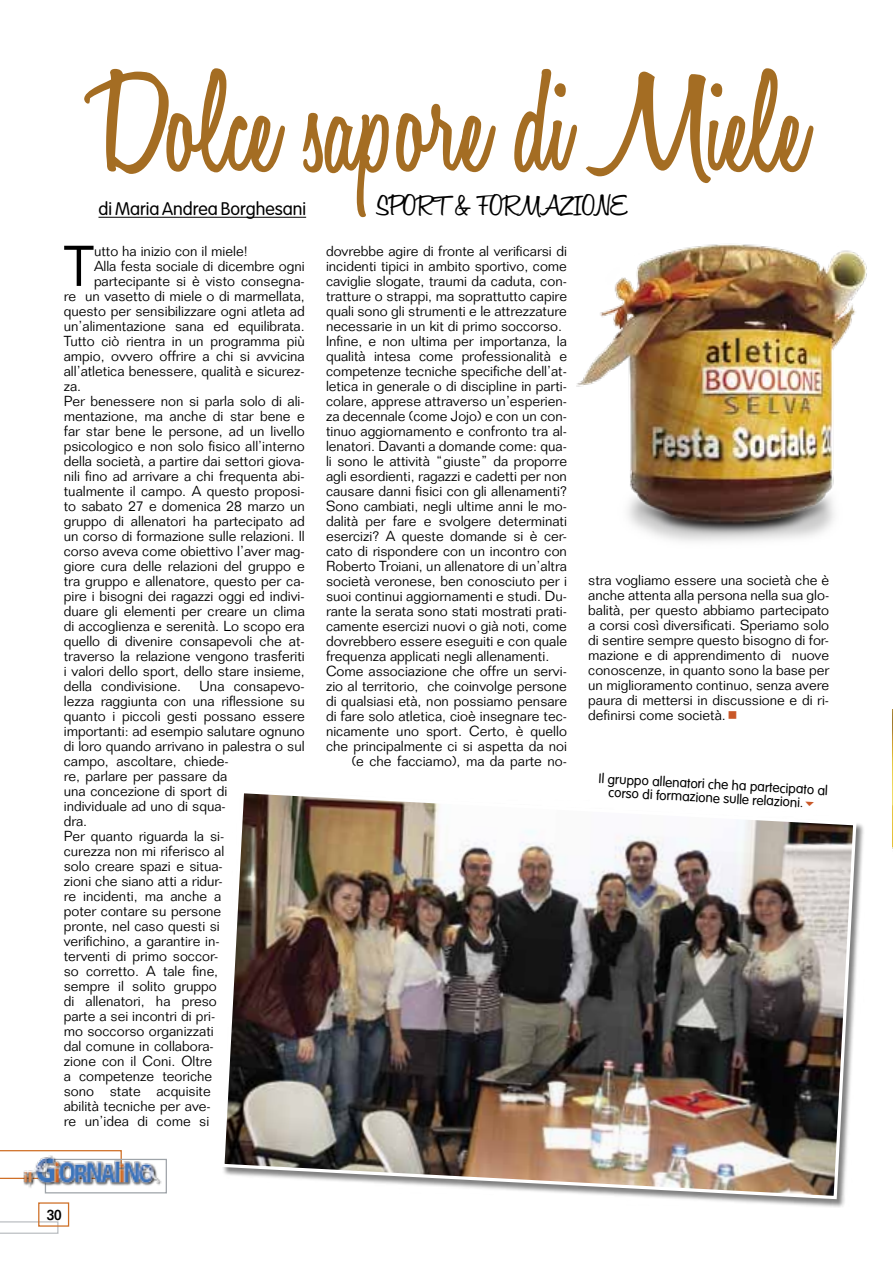
<style>
.page{position:relative;width:893px;height:1263px;background:#fff}
.page>*{position:absolute;margin:0;border:0;box-sizing:border-box;transform-origin:0 0}
.t1{font:600 150px "Honey Script";color:#a46d23}
.t2{font:300 56.25px "Folio";color:#000}
.t3{font:600 30px "Honey Script";color:#000}
.t4{font:300 18px "VAG Rounded";color:#000}
.t5{font:500 15px "Folio";color:#000;scale:.9 1}
.t6{font:300 14.25px/15px "Folio";color:#000}
.t7{font:300 13.5px/13.5px "VAG Rounded";color:#000}
</style>
<div class="page">
<img style="left:892px;top:709px;width:1px;height:140px">
<div style="left:221px;top:789px;width:643px;height:418px;background:#000;opacity:.5"></div>
<img style="left:221px;top:789px;width:637px;height:412px">
<hr style="left:99px;top:217px;width:207px;height:1px;background:#000">
<img style="left:576px;top:244px;width:291px;height:297px">
<svg style="left:0;top:1221px;width:59px;height:13px"></svg>
<div style="left:38px;top:1202px;width:31px;height:25px;border:1px solid #cf7027"></div>
<svg style="left:0;top:1150px;width:21px;height:29px"></svg>
<img style="left:21px;top:1150px;width:144px;height:44px">
<svg style="left:805px;top:802px;width:9px;height:4px"></svg>
<h1 class="t1" style="left:87px;top:33px;width:720px">Dolce sapore di Miele</h1>
<p class="t4" style="left:99px;top:199px;width:209px">di Maria Andrea Borghesani</p>
<h3 class="t3" style="left:377px;top:188px;width:252px">SPORT &amp; FORMAZIONE</h3>
<h2 class="t2" style="left:64px;top:233px;width:32px">T</h2>
<p class="t6" style="left:94px;top:243px;width:155px">utto ha inizio con il miele!</p>
<p class="t6" style="left:94px;top:258px;width:212px">Alla festa sociale di dicembre ogni</p>
<p class="t6" style="left:94px;top:273px;width:212px">partecipante si è visto consegna-</p>
<p class="t6" style="left:64px;top:288px;width:242px">re un vasetto di miele o di marmellata,</p>
<p class="t6" style="left:64px;top:303px;width:242px">questo per sensibilizzare ogni atleta ad</p>
<p class="t6" style="left:64px;top:318px;width:242px">un’alimentazione sana ed equilibrata.</p>
<p class="t6" style="left:64px;top:333px;width:242px">Tutto ciò rientra in un programma più</p>
<p class="t6" style="left:64px;top:348px;width:242px">ampio, ovvero offrire a chi si avvicina</p>
<p class="t6" style="left:64px;top:363px;width:242px">all’atletica benessere, qualità e sicurez-</p>
<p class="t6" style="left:64px;top:378px;width:19px">za.</p>
<p class="t6" style="left:64px;top:393px;width:242px">Per benessere non si parla solo di ali-</p>
<p class="t6" style="left:64px;top:408px;width:242px">mentazione, ma anche di star bene e</p>
<p class="t6" style="left:64px;top:423px;width:242px">far star bene le persone, ad un livello</p>
<p class="t6" style="left:64px;top:438px;width:242px">psicologico e non solo fisico all’interno</p>
<p class="t6" style="left:64px;top:453px;width:242px">della società, a partire dai settori giova-</p>
<p class="t6" style="left:64px;top:468px;width:242px">nili fino ad arrivare a chi frequenta abi-</p>
<p class="t6" style="left:64px;top:483px;width:242px">tualmente il campo. A questo proposi-</p>
<p class="t6" style="left:64px;top:498px;width:242px">to sabato 27 e domenica 28 marzo un</p>
<p class="t6" style="left:64px;top:513px;width:242px">gruppo di allenatori ha partecipato ad</p>
<p class="t6" style="left:64px;top:529px;width:242px">un corso di formazione sulle relazioni. Il</p>
<p class="t6" style="left:64px;top:544px;width:242px">corso aveva come obiettivo l’aver mag-</p>
<p class="t6" style="left:64px;top:559px;width:242px">giore cura delle relazioni del gruppo e</p>
<p class="t6" style="left:64px;top:574px;width:242px">tra gruppo e allenatore, questo per ca-</p>
<p class="t6" style="left:64px;top:589px;width:242px">pire i bisogni dei ragazzi oggi ed indivi-</p>
<p class="t6" style="left:64px;top:604px;width:242px">duare gli elementi per creare un clima</p>
<p class="t6" style="left:64px;top:619px;width:242px">di accoglienza e serenità. Lo scopo era</p>
<p class="t6" style="left:64px;top:634px;width:242px">quello di divenire consapevoli che at-</p>
<p class="t6" style="left:64px;top:649px;width:242px">traverso la relazione vengono trasferiti</p>
<p class="t6" style="left:64px;top:664px;width:242px">i valori dello sport, dello stare insieme,</p>
<p class="t6" style="left:64px;top:679px;width:119px">della condivisione.</p>
<p class="t6" style="left:64px;top:679px;width:242px;text-indent:136px">Una consapevo&shy;lezza raggiunta con una riflessione su quanto i piccoli gesti possano essere importanti: ad esempio salutare ognuno di loro quando arrivano in palestra o sul campo, ascoltare, chiede-<br>re, parlare per passare da<br>una concezione di sport di<br>individuale ad uno di squa-<br>dra.<br>Per quanto riguarda la si-<br>curezza non mi riferisco al<br>solo creare spazi e situa-<br>zioni che siano atti a ridur-<br>re incidenti, ma anche a<br>poter contare su persone<br>pronte, nel caso questi si<br>verifichino, a garantire in-<br>terventi di primo soccor-<br>so corretto. A tale fine,<br>sempre il solito gruppo<br>di allenatori, ha preso<br>parte a sei incontri di pri-<br>mo soccorso organizzati<br>dal comune in collabora-<br>zione con il Coni. Oltre<br>a competenze teoriche<br>sono state acquisite<br>abilità tecniche per ave-<br>re un’idea di come si</p>
<p class="t6" style="left:326px;top:244px;width:242px">dovrebbe agire di fronte al verificarsi di</p>
<p class="t6" style="left:326px;top:259px;width:242px">incidenti tipici in ambito sportivo, come</p>
<p class="t6" style="left:326px;top:274px;width:242px">caviglie slogate, traumi da caduta, con-</p>
<p class="t6" style="left:326px;top:289px;width:242px">tratture o strappi, ma soprattutto capire</p>
<p class="t6" style="left:326px;top:304px;width:242px">quali sono gli strumenti e le attrezzature</p>
<p class="t6" style="left:326px;top:319px;width:237px">necessarie in un kit di primo soccorso.</p>
<p class="t6" style="left:326px;top:334px;width:242px">Infine, e non ultima per importanza, la</p>
<p class="t6" style="left:326px;top:349px;width:242px">qualità intesa come professionalità e</p>
<p class="t6" style="left:326px;top:364px;width:242px">competenze tecniche specifiche dell’at-</p>
<p class="t6" style="left:326px;top:379px;width:242px">letica in generale o di discipline in parti-</p>
<p class="t6" style="left:326px;top:394px;width:242px">colare, apprese attraverso un’esperien-</p>
<p class="t6" style="left:326px;top:409px;width:242px">za decennale (come Jojo) e con un con-</p>
<p class="t6" style="left:326px;top:424px;width:242px">tinuo aggiornamento e confronto tra al-</p>
<p class="t6" style="left:326px;top:439px;width:242px">lenatori. Davanti a domande come: qua-</p>
<p class="t6" style="left:326px;top:454px;width:242px">li sono le attività “giuste” da proporre</p>
<p class="t6" style="left:326px;top:469px;width:242px">agli esordienti, ragazzi e cadetti per non</p>
<p class="t6" style="left:326px;top:484px;width:242px">causare danni fisici con gli allenamenti?</p>
<p class="t6" style="left:326px;top:499px;width:242px">Sono cambiati, negli ultime anni le mo-</p>
<p class="t6" style="left:326px;top:514px;width:242px">dalità per fare e svolgere determinati</p>
<p class="t6" style="left:326px;top:529px;width:242px">esercizi? A queste domande si è cer-</p>
<p class="t6" style="left:326px;top:544px;width:242px">cato di rispondere con un incontro con</p>
<p class="t6" style="left:326px;top:559px;width:242px">Roberto Troiani, un allenatore di un’altra</p>
<p class="t6" style="left:326px;top:574px;width:242px">società veronese, ben conosciuto per i</p>
<p class="t6" style="left:326px;top:589px;width:242px">suoi continui aggiornamenti e studi. Du-</p>
<p class="t6" style="left:326px;top:604px;width:242px">rante la serata sono stati mostrati prati-</p>
<p class="t6" style="left:326px;top:619px;width:242px">camente esercizi nuovi o già noti, come</p>
<p class="t6" style="left:326px;top:634px;width:242px">dovrebbero essere eseguiti e con quale</p>
<p class="t6" style="left:326px;top:649px;width:225px">frequenza applicati negli allenamenti.</p>
<p class="t6" style="left:326px;top:664px;width:242px">Come associazione che offre un servi-</p>
<p class="t6" style="left:326px;top:679px;width:242px">zio al territorio, che coinvolge persone</p>
<p class="t6" style="left:326px;top:694px;width:242px">di qualsiasi età, non possiamo pensare</p>
<p class="t6" style="left:326px;top:709px;width:242px">di fare solo atletica, cioè insegnare tec-</p>
<p class="t6" style="left:326px;top:724px;width:242px">nicamente uno sport. Certo, è quello</p>
<p class="t6" style="left:326px;top:739px;width:242px">che principalmente ci si aspetta da noi</p>
<p class="t6" style="left:352px;top:754px;width:217px">(e che facciamo), ma da parte no-</p>
<p class="t6" style="left:588px;top:572px;width:242px;text-align:justify">stra vogliamo essere una società che è anche attenta alla persona nella sua glo&shy;balità, per questo abbiamo partecipato a corsi così diversificati. Speriamo solo di sentire sempre questo bisogno di for&shy;mazione e di apprendimento di nuove conoscenze, in quanto sono la base per un miglioramento continuo, senza avere paura di mettersi in discussione e di ri&shy;definirsi come società.</p>
<p class="t7" style="left:609px;top:772px;width:221px;text-indent:-10px;rotate:3deg">Il gruppo allenatori che ha partecipato al corso di formazione sulle relazioni.</p>
<p class="t5" style="left:47px;top:1205px;width:18px">30</p>
</div>
